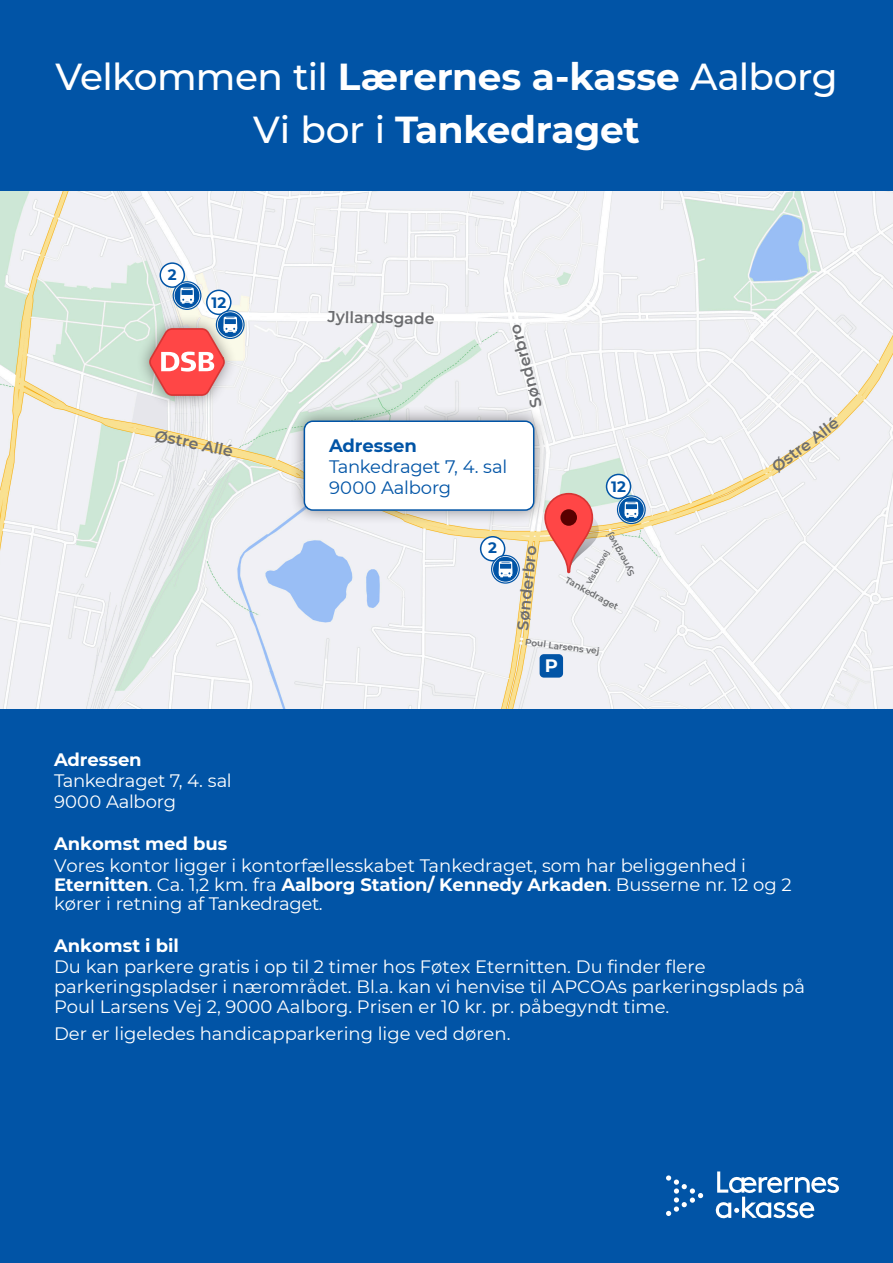
<style>
.page{position:relative;width:893px;height:1263px;background:#0154a6}
.page>*{position:absolute;margin:0;border:0;box-sizing:border-box;transform-origin:0 0}
.t1{font:500 37.5px "Montserrat";letter-spacing:-.02em;color:#fff}
.t2{font:700 37.5px "Montserrat";letter-spacing:-.01em;color:#fff}
.t3{font:18px/20.2px "Montserrat";color:#fff}
.t4{font:18px "Montserrat";letter-spacing:-.01em;color:#0154a6}
.t5{font:700 18px "Montserrat";letter-spacing:-.005em;color:#0154a6}
.t6{font:700 18px "Montserrat";color:#fff}
.t7{font:600 15.75px "Montserrat";color:#6c6d70}
.t8{font:700 15px "Montserrat";color:#0154a6}
.t9{font:600 9px "Montserrat";color:#6c6d70}
.t10{font:600 7.5px "Montserrat";color:#6c6d70}
.s1{font-weight:700}
.s2{font-weight:500}
</style>
<div class="page">
<svg style="left:666px;top:1175px;width:37px;height:41px"></svg>
<svg style="left:715px;top:1171px;width:124px;height:47px"></svg>
<img style="left:0;top:191px;width:893px;height:517px">
<div style="left:136px;top:314px;width:102px;height:96px;background:#231f20;opacity:.5"></div>
<div style="left:289px;top:406px;width:259px;height:119px;background:#231f20;opacity:.5"></div>
<div style="left:304px;top:421px;width:230px;height:89px;background:#fff;border-radius:9px"></div>
<div style="left:304px;top:420px;width:230px;height:91px;border:2px solid #0154a6;border-radius:9px"></div>
<div style="left:481px;top:537px;width:24px;height:24px;background:#fff;border-radius:50%"></div>
<div style="left:480px;top:536px;width:25px;height:25px;border:2px solid #0154a6;border-radius:50%"></div>
<div style="left:160px;top:263px;width:24px;height:24px;background:#fff;border-radius:50%"></div>
<div style="left:160px;top:262px;width:25px;height:26px;border:2px solid #0154a6;border-radius:50%"></div>
<div style="left:607px;top:474px;width:24px;height:24px;background:#fff;border-radius:50%"></div>
<div style="left:606px;top:474px;width:25px;height:25px;border:2px solid #0154a6;border-radius:50%"></div>
<svg style="left:543px;top:492px;width:57px;height:82px;background:#ee9794"></svg>
<div style="left:560px;top:509px;width:17px;height:17px;background:#590000;border-radius:50%"></div>
<svg style="left:617px;top:495px;width:29px;height:29px"></svg>
<svg style="left:491px;top:554px;width:29px;height:30px"></svg>
<svg style="left:147px;top:281px;width:98px;height:116px;background:#d8adb1"></svg>
<div style="left:540px;top:654px;width:23px;height:24px;background:#0154a6;border-radius:4px"></div>
<p class="t1" style="left:55px;top:51px;width:784px">Velkommen til <span class="s1">Lærernes a-kasse</span> Aalborg</p>
<p class="t2" style="left:253px;top:102px;width:388px"><span class="s2">Vi bor i</span> Tankedraget</p>
<p class="t8" style="left:168px;top:264px;width:10px">2</p>
<p class="t8" style="left:211px;top:291px;width:16px">12</p>
<p class="t7" style="left:157px;top:424px;width:81px;rotate:12deg">Østre Allé</p>
<p class="t7" style="left:328px;top:306px;width:109px;rotate:1deg">Jyllandsgade</p>
<p class="t7" style="left:526px;top:410px;width:87px;rotate:-105deg">Sønderbro</p>
<p class="t5" style="left:329px;top:432px;width:89px">Adressen</p>
<p class="t4" style="left:329px;top:454px;width:180px">Tankedraget 7, 4. sal</p>
<p class="t4" style="left:329px;top:475px;width:124px">9000 Aalborg</p>
<p class="t8" style="left:488px;top:537px;width:10px">2</p>
<p class="t7" style="left:511px;top:629px;width:87px;rotate:-84deg">Sønderbro</p>
<p class="t8" style="left:611px;top:475px;width:16px">12</p>
<p class="t9" style="left:627px;top:578px;width:50px;rotate:-119deg">Synergivej</p>
<p class="t10" style="left:584px;top:582px;width:40px;rotate:-61deg">Visionsvej</p>
<p class="t9" style="left:569px;top:573px;width:60px;rotate:29deg">Tankedraget</p>
<p class="t9" style="left:526px;top:636px;width:76px;rotate:7deg">Poul Larsens vej</p>
<p class="t6" style="left:545px;top:653px;width:15px">P</p>
<p class="t7" style="left:767px;top:460px;width:81px;rotate:-37deg">Østre Allé</p>
<p class="t3" style="left:54px;top:749px;width:179px;line-height:21px"><span class="s1">Adressen<br></span>Tankedraget 7, 4. sal<br>9000 Aalborg</p>
<p class="t3" style="left:54px;top:832px;width:694px;line-height:21.6px"><span class="s1">Ankomst med bus<br></span>Vores kontor ligger i kontorfællesskabet Tankedraget, som har beliggenhed i</p>
<p class="t3" style="left:54px;top:874px;width:739px;line-height:19.2px"><span class="s1">Eternitten</span>. Ca. 1,2 km. fra <span class="s1">Aalborg Station/ Kennedy Arkaden</span>. Busserne nr. 12 og 2 kører i retning af Tankedraget.</p>
<p class="t3" style="left:54px;top:936px;width:753px"><span class="s1">Ankomst i bil<br></span>Du kan parkere gratis i op til 2 timer hos Føtex Eternitten. Du finder flere parkeringspladser i nærområdet. Bl.a. kan vi henvise til APCOAs parkeringsplads på Poul Larsens Vej 2, 9000 Aalborg. Prisen er 10 kr. pr. påbegyndt time.</p>
<p class="t3" style="left:54px;top:1023px;width:458px">Der er ligeledes handicapparkering lige ved døren.</p>
</div>
